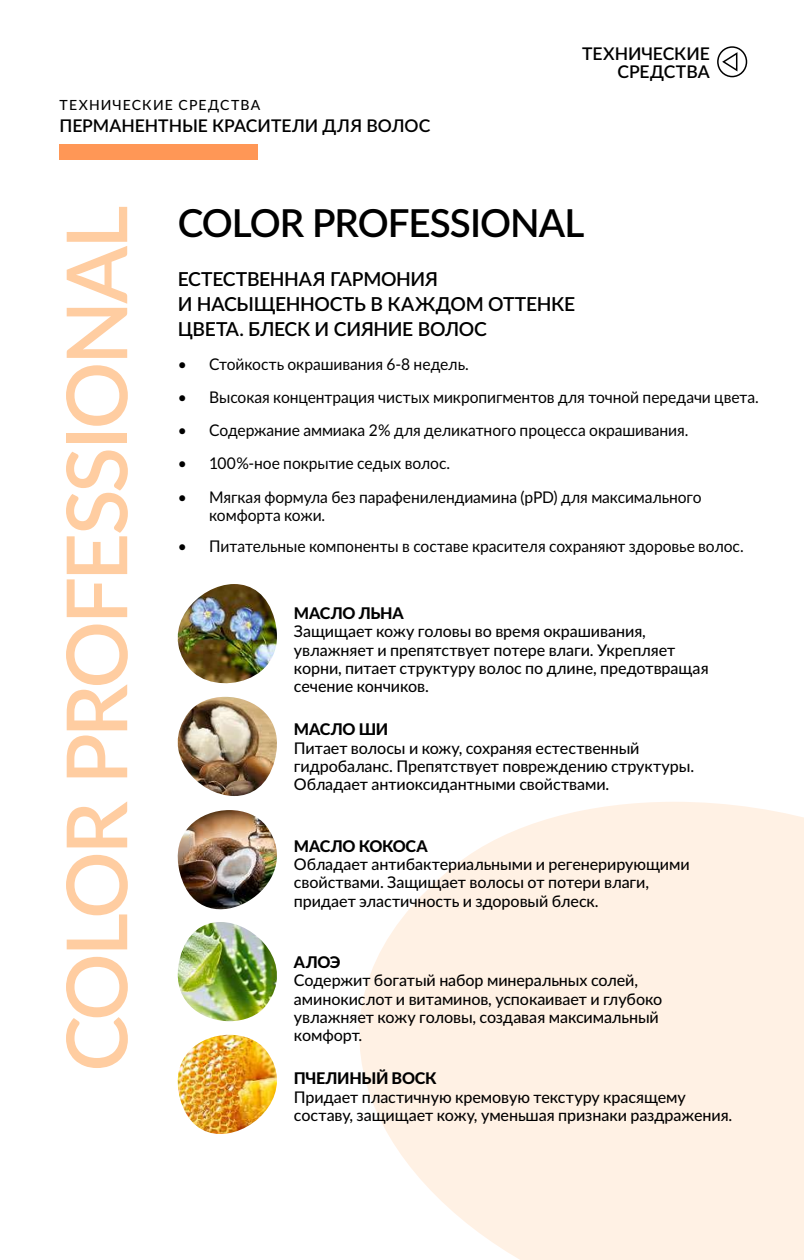
<style>
.page{position:relative;width:804px;height:1260px;background:#fff}
.page>*{position:absolute;margin:0;border:0;box-sizing:border-box;transform-origin:0 0}
.t1{font:600 84px "Lato";letter-spacing:-.04em;color:#ffcda1}
.t2{font:600 38.5px "Lato";letter-spacing:-.025em;color:#000}
.t3{font:600 19.25px/24.5px "Lato";letter-spacing:-.02em;color:#000}
.t4{font:600 17.5px/17.5px "Lato";color:#000;text-align:right}
.t5{font:500 16.1px/18.4px "Lato";letter-spacing:-.005em;color:#000}
.t6{font:16.1px/18.4px "Lato";letter-spacing:-.005em;color:#000}
.t7{font:800 16.1px "Lato";letter-spacing:-.02em;color:#000}
.t8{font:500 14px "Lato";letter-spacing:.085em;color:#000}
</style>
<div class="page">
<svg style="left:359px;top:802px;width:445px;height:458px;fill:#fff1e4"></svg>
<img style="left:177px;top:584px;width:100px;height:99px">
<img style="left:177px;top:922px;width:100px;height:99px">
<img style="left:177px;top:697px;width:100px;height:99px">
<img style="left:177px;top:1035px;width:100px;height:99px">
<img style="left:177px;top:810px;width:100px;height:99px">
<div style="left:717px;top:46px;width:30px;height:31px;border:2px solid #000;border-radius:50%"></div>
<svg style="left:721px;top:51px;width:17px;height:22px"></svg>
<div style="left:60px;top:144px;width:198px;height:16px;background:#ff9756"></div>
<p class="t8" style="left:60px;top:95px;width:202px">ТЕХНИЧЕСКИЕ СРЕДСТВА</p>
<p class="t4" style="left:60px;top:117px;width:372px">ПЕРМАНЕНТНЫЕ КРАСИТЕЛИ ДЛЯ ВОЛОС</p>
<p class="t4" style="left:582px;top:45px;width:129px">ТЕХНИЧЕСКИЕ<br>СРЕДСТВА</p>
<h1 class="t1" style="left:36px;top:1072px;width:867px;rotate:-90deg">COLOR PROFESSIONAL</h1>
<h2 class="t2" style="left:178px;top:195px;width:408px">COLOR PROFESSIONAL</h2>
<p class="t3" style="left:178px;top:266px;width:399px">ЕСТЕСТВЕННАЯ ГАРМОНИЯ<br>И НАСЫЩЕННОСТЬ В КАЖДОМ ОТТЕНКЕ<br>ЦВЕТА. БЛЕСК И СИЯНИЕ ВОЛОС</p>
<p class="t6" style="left:178px;top:354px;width:292px">• Стойкость окрашивания 6‑8 недель.</p>
<p class="t6" style="left:178px;top:387px;width:582px">• Высокая концентрация чистых микропигментов для точной передачи цвета.</p>
<p class="t6" style="left:178px;top:420px;width:512px">• Содержание аммиака 2 % для деликатного процесса окрашивания.</p>
<p class="t6" style="left:178px;top:454px;width:274px">• 100 %-ное покрытие седых волос.</p>
<p class="t6" style="left:209px;top:487px;width:494px;text-indent:-31px">• Мягкая формула без парафенилендиамина (pРD) для максимального комфорта кожи.</p>
<p class="t6" style="left:178px;top:537px;width:567px">• Питательные компоненты в составе красителя сохраняют здоровье волос.</p>
<p class="t7" style="left:294px;top:601px;width:111px">МАСЛО ЛЬНА</p>
<p class="t5" style="left:294px;top:622px;width:416px">Защищает кожу головы во время окрашивания, увлажняет и препятствует потере влаги. Укрепляет корни, питает структуру волос по длине, предотвращая сечение кончиков.</p>
<p class="t7" style="left:294px;top:717px;width:96px">МАСЛО ШИ</p>
<p class="t5" style="left:294px;top:738px;width:402px">Питает волосы и кожу, сохраняя естественный гидробаланс. Препятствует повреждению структуры.<br>Обладает антиоксидантными свойствами.</p>
<p class="t7" style="left:294px;top:834px;width:135px">МАСЛО КОКОСА</p>
<p class="t5" style="left:294px;top:854px;width:397px">Обладает антибактериальными и регенерирующими свойствами. Защищает волосы от потери влаги, придает эластичность и здоровый блеск.</p>
<p class="t7" style="left:294px;top:950px;width:48px">АЛОЭ</p>
<p class="t5" style="left:294px;top:971px;width:370px">Содержит богатый набор минеральных солей, аминокислот и витаминов, успокаивает и глубоко увлажняет кожу головы, создавая максимальный комфорт.</p>
<p class="t7" style="left:294px;top:1066px;width:144px">ПЧЕЛИНЫЙ ВОСК</p>
<p class="t5" style="left:294px;top:1087px;width:440px">Придает пластичную кремовую текстуру красящему составу, защищает кожу, уменьшая признаки раздражения.</p>
</div>
